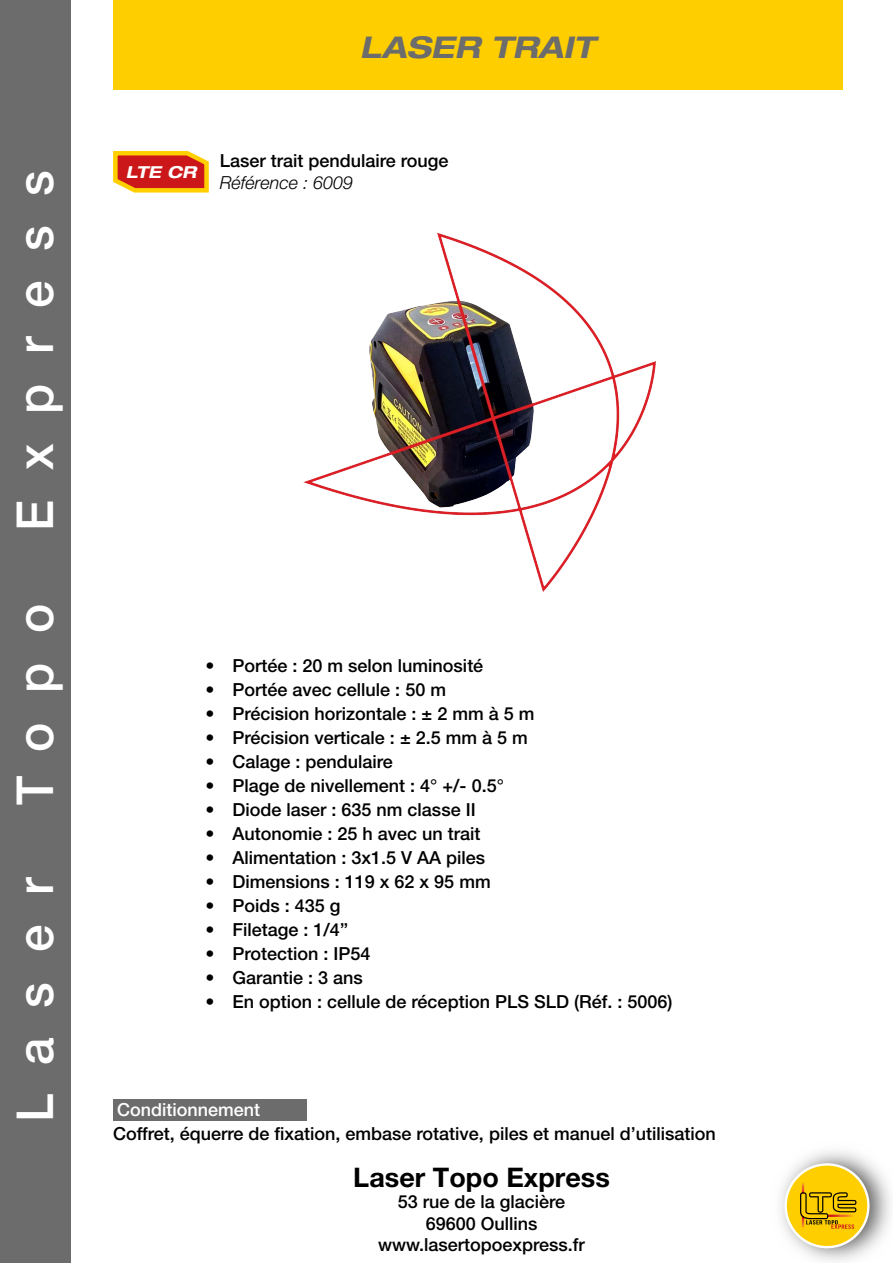
<style>
.page{position:relative;width:893px;height:1263px;background:#fff}
.page>*{position:absolute;margin:0;border:0;box-sizing:border-box;transform-origin:0 0}
.t1{font:500 51px "Helvetica Neue LT Pro";letter-spacing:.6em;color:#fff}
.t2{font:italic 700 expanded 30px "Helvetica Neue LT Pro";color:#6b6c6b}
.t3{font:700 27px "Helvetica Neue LT Pro";color:#000}
.t4{font:500 18px/21.6px "Helvetica Neue LT Pro";color:#000;text-align:center}
.t5{font:500 18px "Helvetica Neue LT Pro";color:#fff}
.t6{font:italic 300 18px "Helvetica Neue LT Pro";color:#000}
.t7{font:italic 700 expanded 16.5px "Helvetica Neue LT Pro";color:#fff}
</style>
<div class="page">
<div style="left:0;top:0;width:70px;height:1263px;background:#6b6c6b"></div>
<div style="left:113px;top:0;width:729px;height:90px;background:#ffce00"></div>
<img style="left:780px;top:1151px;width:111px;height:110px">
<svg style="left:784px;top:1163px;width:85px;height:85px"></svg>
<div style="left:787px;top:1165px;width:80px;height:81px;background:#ffce00;border-radius:50%"></div>
<svg style="left:800px;top:1177px;width:63px;height:56px"></svg>
<div style="left:113px;top:1099px;width:193px;height:22px;background:#6b6c6b"></div>
<svg style="left:113px;top:151px;width:96px;height:42px;background:#dd5822"></svg>
<img style="left:303px;top:232px;width:353px;height:360px">
<h1 class="t1" style="left:5px;top:531px;width:362px;rotate:-90deg">Express</h1>
<h1 class="t1" style="left:5px;top:805px;width:203px;rotate:-90deg">Topo</h1>
<h1 class="t1" style="left:5px;top:1122px;width:247px;rotate:-90deg">Laser</h1>
<h2 class="t2" style="left:360px;top:28px;width:236px">LASER TRAIT</h2>
<p class="t7" style="left:126px;top:161px;width:72px">LTE CR</p>
<p class="t4" style="left:220px;top:150px;width:230px">Laser trait pendulaire rouge</p>
<p class="t6" style="left:220px;top:172px;width:135px">Référence : 6009</p>
<p class="t4" style="left:206px;top:655px;width:279px">• Portée : 20 m selon luminosité</p>
<p class="t4" style="left:206px;top:679px;width:242px">• Portée avec cellule : 50 m</p>
<p class="t4" style="left:206px;top:703px;width:330px">• Précision horizontale : ± 2 mm à 5 m</p>
<p class="t4" style="left:206px;top:727px;width:324px">• Précision verticale : ± 2.5 mm à 5 m</p>
<p class="t4" style="left:206px;top:751px;width:189px">• Calage : pendulaire</p>
<p class="t4" style="left:206px;top:775px;width:300px">• Plage de nivellement : 4° +/- 0.5°</p>
<p class="t4" style="left:206px;top:799px;width:272px">• Diode laser : 635 nm classe II</p>
<p class="t4" style="left:206px;top:823px;width:277px">• Autonomie : 25 h avec un trait</p>
<p class="t4" style="left:206px;top:847px;width:281px">• Alimentation : 3x1.5 V AA piles</p>
<p class="t4" style="left:206px;top:871px;width:287px">• Dimensions : 119 x 62 x 95 mm</p>
<p class="t4" style="left:206px;top:895px;width:137px">• Poids : 435 g</p>
<p class="t4" style="left:206px;top:919px;width:144px">• Filetage : 1/4’’</p>
<p class="t4" style="left:206px;top:943px;width:167px">• Protection : IP54</p>
<p class="t4" style="left:206px;top:967px;width:159px">• Garantie : 3 ans</p>
<p class="t4" style="left:206px;top:991px;width:468px">• En option : cellule de réception PLS SLD (Réf. : 5006)</p>
<p class="t5" style="left:117px;top:1098px;width:145px">Conditionnement</p>
<p class="t4" style="left:113px;top:1123px;width:604px">Coffret, équerre de fixation, embase rotative, piles et manuel d’utilisation</p>
<h3 class="t3" style="left:353px;top:1160px;width:258px">Laser Topo Express</h3>
<p class="t4" style="left:378px;top:1191px;width:208px">53 rue de la glacière<br>69600 Oullins www.lasertopoexpress.fr</p>
</div>
